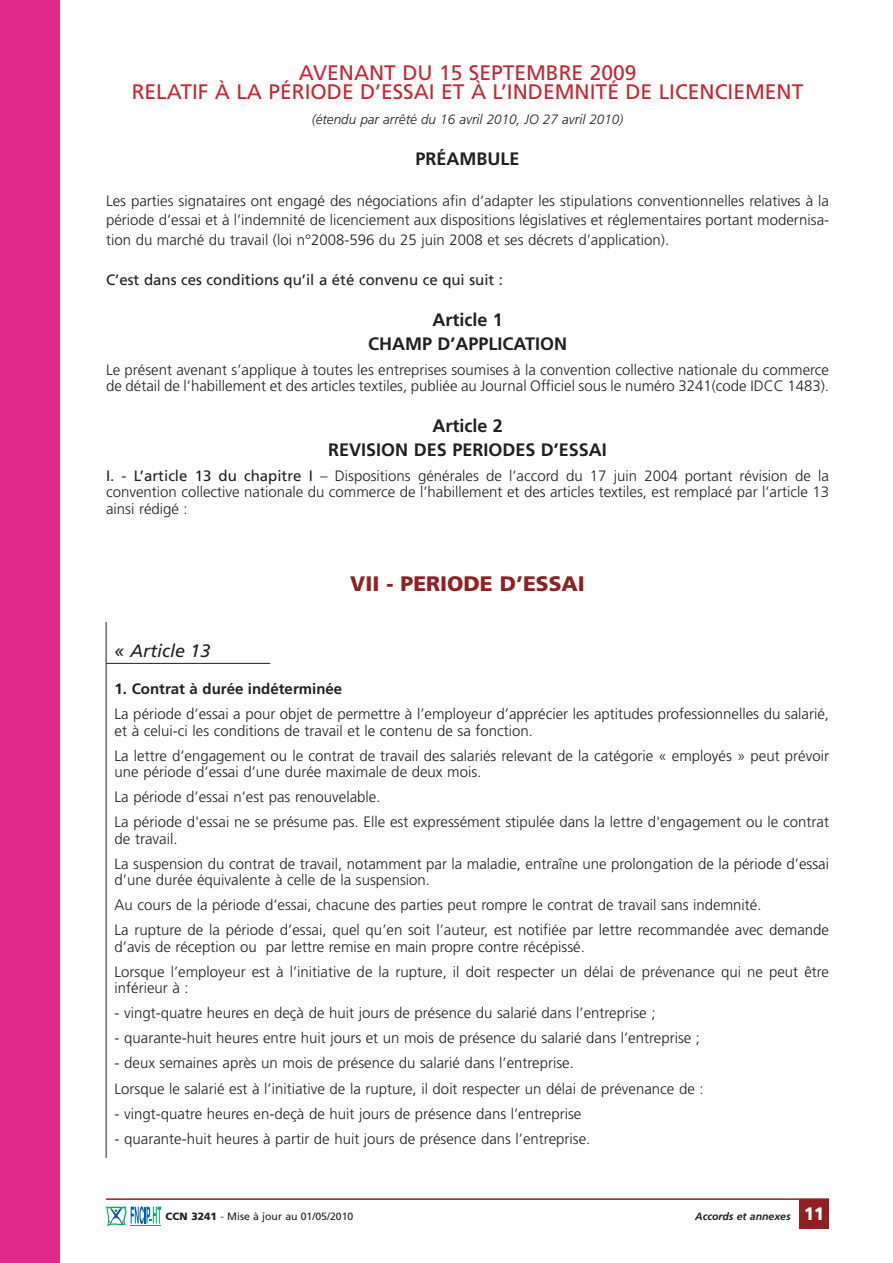
<style>
.page{position:relative;width:893px;height:1263px;background:#fff}
.page>*{position:absolute;margin:0;border:0;box-sizing:border-box;transform-origin:0 0}
.t1{font:21px/19.5px "Frutiger";color:#c92434;text-align:center}
.t2{font:900 21px "Frutiger";color:#922023}
.t3{font:700 18px/23.7px "Frutiger";color:#231f20;text-align:center}
.t4{font:italic 18px "Frutiger";color:#231f20}
.t5{font:300 15px/25px "Frutiger";color:#231f20}
.t6{font:15px "Frutiger";color:#231f20}
.t7{font:700 15px "Frutiger";color:#231f20}
.t8{font:italic 300 13.5px "Frutiger";color:#231f20}
.t9{font:10.5px "Frutiger";color:#231f20}
.t10{font:italic 700 10.5px "Frutiger";color:#231f20}
.s1{font-weight:400}
.s2{font-weight:900}
.s3{font-weight:900;font-style:normal;font-size:18px;color:#fff}
</style>
<div class="page">
<div style="left:0;top:0;width:59px;height:1263px;background:#e22a8a"></div>
<div style="left:799px;top:1199px;width:30px;height:30px;background:#922023"></div>
<hr style="left:106px;top:1198px;width:723px;height:2px;background:#922023">
<svg style="left:106px;top:1206px;width:55px;height:20px"></svg>
<hr style="left:131px;top:1225px;width:30px;height:1px;background:#00ab66">
<hr style="left:106px;top:622px;width:1px;height:536px;background:#231f20">
<hr style="left:106px;top:663px;width:164px;height:1px;background:#231f20">
<h1 class="t1" style="left:132px;top:64px;width:673px">AVENANT DU 15 SEPTEMBRE 2009<br>RELATIF À LA PÉRIODE D’ESSAI ET À L’INDEMNITÉ DE LICENCIEMENT</h1>
<p class="t8" style="left:312px;top:114px;width:313px">(étendu par arrêté du 16 avril 2010, JO 27 avril 2010)</p>
<p class="t3" style="left:416px;top:148px;width:105px">PRÉAMBULE</p>
<p class="t5" style="left:106px;top:192px;width:724px;line-height:19.5px;text-align:justify">Les parties signataires ont engagé des négociations afin d’adapter les stipulations conventionnelles relatives à la période d’essai et à l’indemnité de licenciement aux dispositions législatives et réglementaires portant modernisa&shy;tion du marché du travail (loi n°2008-596 du 25 juin 2008 et ses décrets d’application).</p>
<p class="t6" style="left:106px;top:274px;width:398px">C’est dans ces conditions qu’il a été convenu ce qui suit :</p>
<p class="t3" style="left:368px;top:309px;width:201px">Article 1<br>CHAMP D’APPLICATION</p>
<p class="t5" style="left:106px;top:363px;width:724px;line-height:16.5px">Le présent avenant s’applique à toutes les entreprises soumises à la convention collective nationale du commerce de détail de l’habillement et des articles textiles, publiée au Journal Officiel sous le numéro 3241(code IDCC 1483).</p>
<p class="t3" style="left:328px;top:415px;width:280px">Article 2<br>REVISION DES PERIODES D’ESSAI</p>
<p class="t5" style="left:106px;top:469px;width:724px;line-height:16.5px;text-align:justify"><span class="s1">I. - L’article 13 du chapitre I</span> – Dispositions générales de l’accord du 17 juin 2004 portant révision de la convention collective nationale du commerce de l’habillement et des articles textiles, est remplacé par l’article 13 ainsi rédigé :</p>
<h1 class="t2" style="left:350px;top:575px;width:236px">VII - PERIODE D’ESSAI</h1>
<p class="t4" style="left:115px;top:643px;width:98px">« Article 13</p>
<p class="t7" style="left:115px;top:683px;width:229px">1. Contrat à durée indéterminée</p>
<p class="t5" style="left:115px;top:707px;width:716px;line-height:16.5px">La période d’essai a pour objet de permettre à l’employeur d’apprécier les aptitudes professionnelles du salarié, et à celui-ci les conditions de travail et le contenu de sa fonction.</p>
<p class="t5" style="left:115px;top:749px;width:716px;line-height:16.5px">La lettre d’engagement ou le contrat de travail des salariés relevant de la catégorie « employés » peut prévoir une période d’essai d’une durée maximale de deux mois.</p>
<p class="t5" style="left:115px;top:786px;width:716px">La période d’essai n’est pas renouvelable.<br>La période d'essai ne se présume pas. Elle est expressément stipulée dans la lettre d'engagement ou le contrat</p>
<p class="t5" style="left:115px;top:827px;width:716px">de travail.<br>La suspension du contrat de travail, notamment par la maladie, entraîne une prolongation de la période d’essai</p>
<p class="t5" style="left:115px;top:869px;width:716px">d’une durée équivalente à celle de la suspension.<br>Au cours de la période d’essai, chacune des parties peut rompre le contrat de travail sans indemnité.<br>La rupture de la période d’essai, quel qu’en soit l’auteur, est notifiée par lettre recommandée avec demande</p>
<p class="t5" style="left:115px;top:935px;width:716px">d’avis de réception ou par lettre remise en main propre contre récépissé.<br>Lorsque l’employeur est à l’initiative de la rupture, il doit respecter un délai de prévenance qui ne peut être</p>
<p class="t5" style="left:115px;top:977px;width:76px">inférieur à :</p>
<p class="t5" style="left:115px;top:1002px;width:542px">- vingt-quatre heures en deçà de huit jours de présence du salarié dans l’entreprise ;</p>
<p class="t5" style="left:115px;top:1027px;width:587px">- quarante-huit heures entre huit jours et un mois de présence du salarié dans l’entreprise ;</p>
<p class="t5" style="left:115px;top:1052px;width:590px">- deux semaines après un mois de présence du salarié dans l’entreprise.<br>Lorsque le salarié est à l’initiative de la rupture, il doit respecter un délai de prévenance de :</p>
<p class="t5" style="left:115px;top:1102px;width:468px">- vingt-quatre heures en-deçà de huit jours de présence dans l’entreprise</p>
<p class="t5" style="left:115px;top:1127px;width:477px">- quarante-huit heures à partir de huit jours de présence dans l’entreprise.</p>
<p class="t9" style="left:166px;top:1212px;width:189px"><span class="s2">CCN 3241</span> - Mise à jour au 01/05/2010</p>
<p class="t10" style="left:695px;top:1212px;width:130px">Accords et annexes <span class="s3">11</span></p>
</div>
